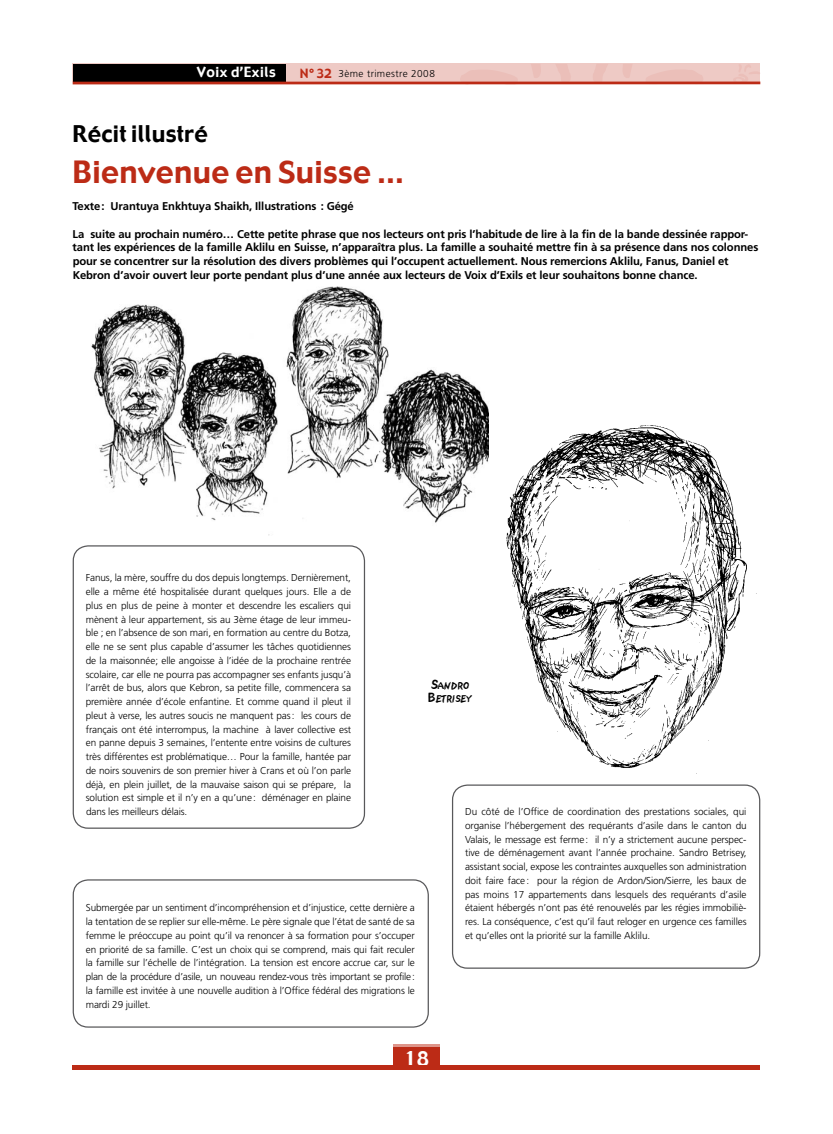
<style>
.page{position:relative;width:833px;height:1134px;background:#fff}
.page>*{position:absolute;margin:0;border:0;box-sizing:border-box;transform-origin:0 0}
.t1{font:30px "Gadget";letter-spacing:.015em;color:#bc2b16}
.t2{font:22.5px "Gadget";letter-spacing:.015em;color:#000}
.t3{font:20px "Gadget";color:#fff}
.t4{font:13.75px "Gadget";letter-spacing:.04em;color:#fff}
.t5{font:12.5px "Gadget";color:#bc2b16}
.t6{font:700 11.25px/13.8px "Frutiger";letter-spacing:-.01em;color:#000}
.t7{font:300 10px/13.8px "Frutiger";letter-spacing:-.01em;color:#000;text-align:justify}
.t8{font:300 10px "Frutiger";letter-spacing:.04em;color:#000}
.t9{font:8.5px/13.8px "Sand";letter-spacing:.045em;color:#000;text-align:center}
.s1{font-size:11.25px}
</style>
<div class="page">
<div style="left:73px;top:64px;width:687px;height:18px;background:#eecac5"></div>
<svg style="left:592px;top:64px;width:16px;height:18px"></svg>
<svg style="left:623px;top:64px;width:9px;height:14px"></svg>
<svg style="left:645px;top:70px;width:59px;height:12px"></svg>
<svg style="left:555px;top:64px;width:17px;height:18px"></svg>
<svg style="left:531px;top:64px;width:10px;height:14px"></svg>
<svg style="left:459px;top:70px;width:59px;height:12px"></svg>
<svg style="left:733px;top:65px;width:27px;height:17px"></svg>
<div style="left:73px;top:64px;width:212px;height:18px;background:#000"></div>
<hr style="left:73px;top:82px;width:687px;height:2px;background:#bc2b16">
<div style="left:393px;top:1044px;width:46px;height:26px;background:#bc2b16"></div>
<hr style="left:393px;top:1044px;width:46px;height:3px;background:#de958a">
<div style="left:73px;top:1065px;width:687px;height:5px;background:#bc2b16"></div>
<div style="left:73px;top:545px;width:292px;height:284px;border:1px solid #58585a;border-radius:15px"></div>
<div style="left:452px;top:784px;width:308px;height:185px;border:1px solid #58585a;border-radius:15px"></div>
<div style="left:73px;top:879px;width:356px;height:149px;border:1px solid #58585a;border-radius:15px"></div>
<img style="left:91px;top:287px;width:398px;height:248px">
<img style="left:506px;top:425px;width:251px;height:349px">
<h3 class="t4" style="left:197px;top:63px;width:80px">Voix d’Exils</h3>
<p class="t5" style="left:300px;top:65px;width:34px">N° 32</p>
<p class="t8" style="left:338px;top:68px;width:98px">3ème trimestre 2008</p>
<h2 class="t2" style="left:73px;top:119px;width:137px">Récit illustré</h2>
<h1 class="t1" style="left:73px;top:153px;width:333px">Bienvenue en Suisse …</h1>
<p class="t6" style="left:73px;top:199px;width:283px">Texte: Urantuya Enkhtuya Shaikh, Illustrations : Gégé</p>
<p class="t6" style="left:73px;top:227px;width:687px">La suite au prochain numéro… Cette petite phrase que nos lecteurs ont pris l’habitude de lire à la fin de la bande dessinée rappor&shy;tant les expériences de la famille Aklilu en Suisse, n’apparaîtra plus. La famille a souhaité mettre fin à sa présence dans nos colonnes pour se concentrer sur la résolution des divers problèmes qui l’occupent actuellement. Nous remercions Aklilu, Fanus, Daniel et Kebron d’avoir ouvert leur porte pendant plus d’une année aux lecteurs de Voix d’Exils et leur souhaitons bonne chance.</p>
<p class="t7" style="left:86px;top:571px;width:267px">Fanus, la mère, souffre du dos depuis longtemps. Dernièrement, elle a même été hospitalisée durant quelques jours. Elle a de plus en plus de peine à monter et descendre les escaliers qui mènent à leur appartement, sis au 3ème étage de leur immeu&shy;ble ; en l’absence de son mari, en formation au centre du Botza, elle ne se sent plus capable d’assumer les tâches quotidiennes de la maisonnée; elle angoisse à l’idée de la prochaine rentrée scolaire, car elle ne pourra pas accompagner ses enfants jusqu’à l’arrêt de bus, alors que Kebron, sa petite fille, commencera sa première année d’école enfantine. Et comme quand il pleut il pleut à verse, les autres soucis ne manquent pas: les cours de français ont été interrompus, la machine à laver collective est en panne depuis 3 semaines, l’entente entre voisins de cultures très différentes est problématique… Pour la famille, hantée par de noirs souvenirs de son premier hiver à Crans et où l’on parle déjà, en plein juillet, de la mauvaise saison qui se prépare, la solution est simple et il n’y en a qu’une: déménager en plaine dans les meilleurs délais.</p>
<p class="t7" style="left:86px;top:901px;width:330px">Submergée par un sentiment d’incompréhension et d’injustice, cette dernière a la tentation de se replier sur elle-même. Le père signale que l’état de santé de sa femme le préoccupe au point qu’il va renoncer à sa formation pour s’occuper en priorité de sa famille. C’est un choix qui se comprend, mais qui fait reculer la famille sur l’échelle de l’intégration. La tension est encore accrue car, sur le plan de la procédure d’asile, un nouveau rendez-vous très important se profile: la famille est invitée à une nouvelle audition à l’Office fédéral des migrations le mardi 29 juillet.</p>
<p class="t9" style="left:428px;top:679px;width:45px"><span class="s1">S</span>ANDRO<br><span class="s1">B</span>ETRISEY</p>
<p class="t7" style="left:465px;top:805px;width:283px">Du côté de l’Office de coordination des prestations sociales, qui organise l’hébergement des requérants d’asile dans le canton du Valais, le message est ferme: il n’y a strictement aucune perspec&shy;tive de déménagement avant l’année prochaine. Sandro Betrisey, assistant social, expose les contraintes auxquelles son administration doit faire face: pour la région de Ardon/Sion/Sierre, les baux de pas moins 17 appartements dans lesquels des requérants d’asile étaient hébergés n’ont pas été renouvelés par les régies immobiliè&shy;res. La conséquence, c’est qu’il faut reloger en urgence ces familles et qu’elles ont la priorité sur la famille Aklilu.</p>
<h3 class="t3" style="left:404px;top:1046px;width:25px">18</h3>
</div>
